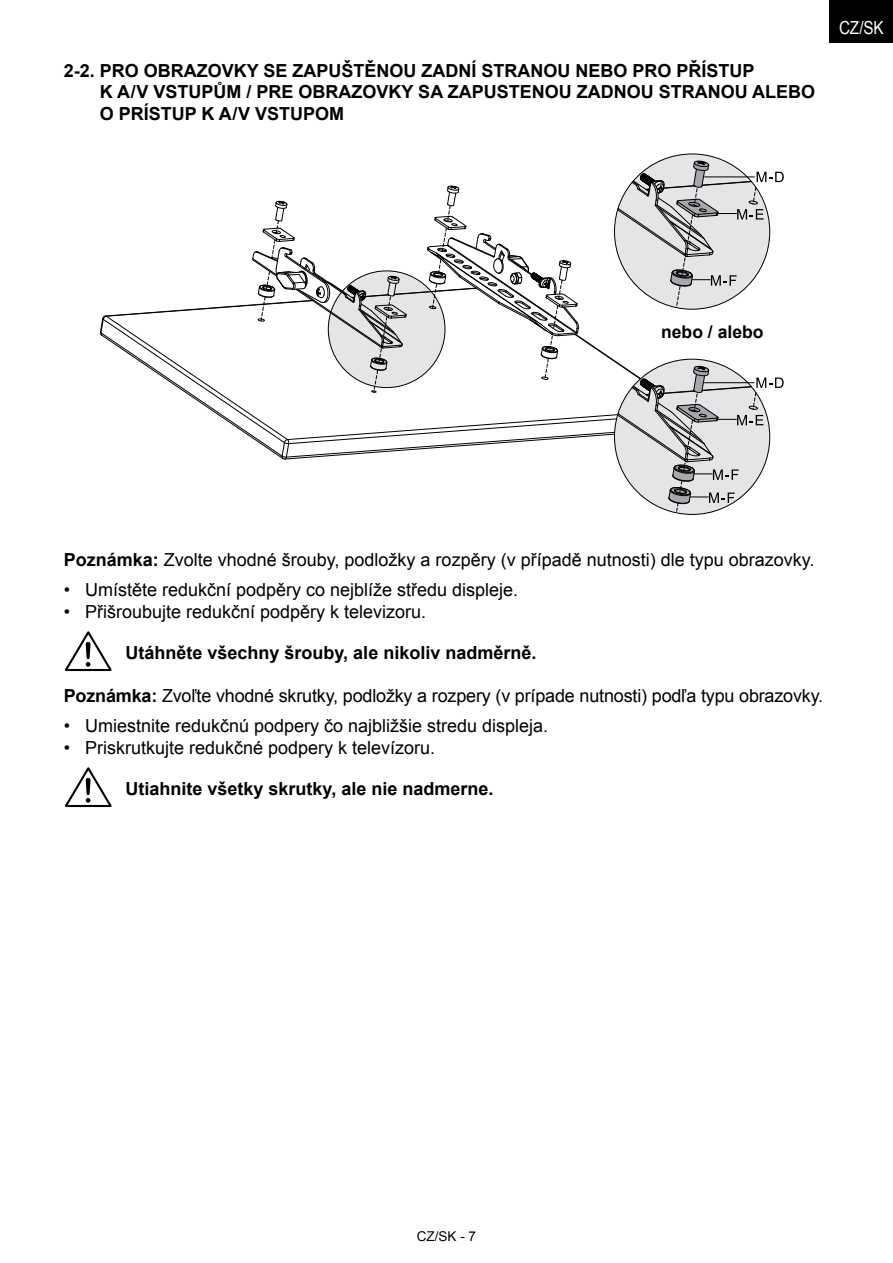
<style>
.page{position:relative;width:893px;height:1263px;background:#fff}
.page>*{position:absolute;margin:0;border:0;box-sizing:border-box;transform-origin:0 0}
.t1{font:18px "Arial";color:#000}
.t2{font:700 18px/21.6px "Arial";color:#000}
.t3{font:18px "Arial";color:#fff;scale:.85 1}
.t4{font:700 17.55px "Arial";color:#000}
.t5{font:13.5px "Arial";color:#000}
.s1{font-weight:700}
</style>
<div class="page">
<div style="left:829px;top:0;width:64px;height:43px;background:#000"></div>
<svg style="left:100px;top:160px;width:684px;height:354px"></svg>
<svg style="left:65px;top:631px;width:47px;height:41px"></svg>
<svg style="left:65px;top:767px;width:47px;height:40px"></svg>
<p class="t2" style="left:100px;top:60px;width:717px;text-indent:-36px">2-2. PRO OBRAZOVKY SE ZAPUŠTĚNOU ZADNÍ STRANOU NEBO PRO PŘÍSTUP<br>K A/V VSTUPŮM / PRE OBRAZOVKY SA ZAPUSTENOU ZADNOU STRANOU ALEBO<br>O P RÍSTUP K A/V VSTUPOM</p>
<p class="t3" style="left:839px;top:15px;width:54px">CZ/SK</p>
<p class="t4" style="left:661px;top:320px;width:104px">NEBO / ALEBO</p>
<p class="t1" style="left:64px;top:548px;width:752px"><span class="s1">POZNÁMKA:</span> Zvolte vhodné šrouby, podložky a rozpěry (v případě nutnosti) dle typu obrazovky.</p>
<p class="t1" style="left:64px;top:578px;width:456px">• Umístěte redukční podpěry co nejblíže středu displeje.</p>
<p class="t1" style="left:64px;top:600px;width:364px">• Přišroubujte redukční podpěry k televizoru.</p>
<p class="t2" style="left:126px;top:643px;width:412px">UTÁHNĚTE VŠECHNY ŠROUBY, ALE NIKOLIV NADMĚRNĚ.</p>
<p class="t1" style="left:64px;top:684px;width:761px"><span class="s1">POZNÁMKA:</span> Zvoľte vhodné skrutky, podložky a rozpery (v prípade nutnosti) podľa typu obrazovky.</p>
<p class="t1" style="left:64px;top:714px;width:486px">• Umiestnite redukčnú podpery čo najbližšie stredu displeja.</p>
<p class="t1" style="left:64px;top:736px;width:373px">• Priskrutkujte redukčné podpery k televízoru.</p>
<p class="t2" style="left:126px;top:779px;width:369px">UTIAHNITE VŠETKY SKRUTKY, ALE NIE NADMERNE.</p>
<p class="t5" style="left:417px;top:1227px;width:61px">CZ/SK - 7</p>
</div>
